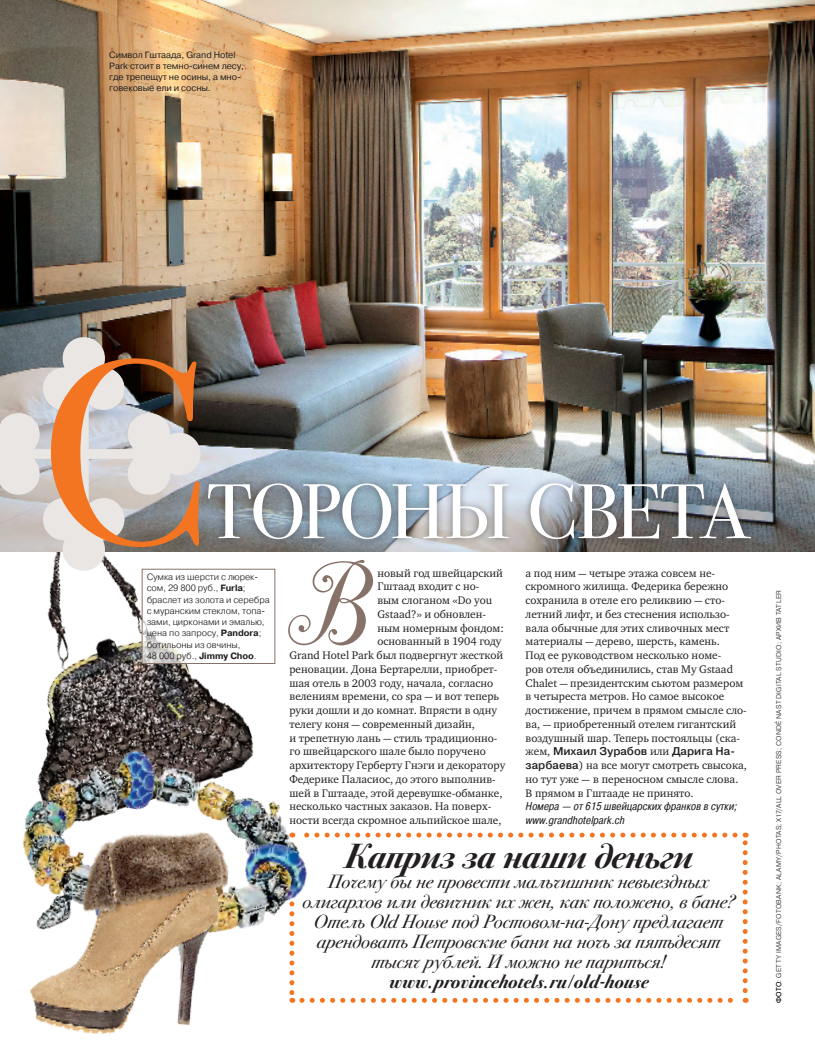
<style>
.page{position:relative;width:815px;height:1056px;background:#fff}
.page>*{position:absolute;margin:0;border:0;box-sizing:border-box;transform-origin:0 0}
.intro_big_Bodoni{font:263px "Bodoni Sev ITC";color:#f47521}
.Body_Ch{font:96.25px "Bodoni Sev Swash ITC";color:#877269}
.t1{font:77.62px "Bodoni Sev ITC";letter-spacing:-.04em;color:#fff}
.t2{font:italic 700 35px "Bodoni Sev ITC";letter-spacing:-.015em;color:#231f20}
.t3{font:italic 19.12px/20px "Bodoni Sev ITC";color:#231f20;text-align:center}
.Body_Ch-2{font:11.25px/13.8px "Charter ITC";color:#231f20}
.t4{font:300 9.12px/11.2px "Pragmatica";letter-spacing:-.01em;color:#231f20}
.caption_reg{font:9.12px/11.2px "Pragmatica";letter-spacing:-.01em;color:#231f20}
.Credit{font:300 6.88px "Pragmatica";letter-spacing:.04em;color:#231f20}
.s1{font-weight:700}
.s2{font-family:"Pragmatica";font-weight:500}
.s3{font-family:"Pragmatica Cond";font-style:italic}
</style>
<div class="page">
<img style="left:45px;top:551px;width:235px;height:180px">
<img style="left:0;top:0;width:815px;height:551px">
<div style="left:200px;top:475px;width:557px;height:71px;background:#231f20;opacity:.5"></div>
<svg style="left:289px;top:980px;width:5px;height:23px"></svg>
<svg style="left:302px;top:998px;width:444px;height:5px"></svg>
<svg style="left:743px;top:832px;width:5px;height:159px"></svg>
<svg style="left:328px;top:832px;width:407px;height:5px"></svg>
<div style="left:142px;top:569px;width:133px;height:94px;background:#fff"></div>
<div style="left:142px;top:569px;width:133px;height:95px;border:1px solid #877269"></div>
<img style="left:25px;top:731px;width:303px;height:245px">
<img style="left:22px;top:819px;width:210px;height:216px">
<svg style="left:0;top:334px;width:201px;height:236px;background:#a6a3a2"></svg>
<p class="caption_reg" style="left:109px;top:49px;width:136px">Символ Гштаада, Grand Hotel<br>Park стоит в темно-синем лесу, где трепещут не осины, а мно&shy;говековые ели и сосны.</p>
<p class="intro_big_Bodoni" style="left:39px;top:297px;width:174px">С</p>
<p class="t1" style="left:207px;top:465px;width:542px">тороны света</p>
<p class="t4" style="left:147px;top:571px;width:125px">Сумка из шерсти с люрек&shy;сом, 29 800 руб., <span class="s1">Furla</span>; браслет из золота и серебра с муранским стеклом, топа&shy;зами, цирконами и эмалью, цена по запросу, <span class="s1">Pandora</span>; ботильоны из овчины,<br>48 000 руб., <span class="s1">Jimmy Choo</span>.</p>
<p class="Body_Ch" style="left:285px;top:536px;width:88px">В</p>
<p class="Body_Ch-2" style="left:377px;top:566px;width:127px">новый год швейцарский</p>
<p class="Body_Ch-2" style="left:377px;top:580px;width:104px">Гштаад входит с но-</p>
<p class="Body_Ch-2" style="left:377px;top:593px;width:116px">вым слоганом «Do you</p>
<p class="Body_Ch-2" style="left:377px;top:607px;width:110px">Gstaad?» и обновлен-</p>
<p class="Body_Ch-2" style="left:377px;top:621px;width:128px">ным номерным фондом:</p>
<p class="Body_Ch-2" style="left:377px;top:635px;width:126px">основанный в 1904 году</p>
<p class="Body_Ch-2" style="left:289px;top:648px;width:215px">Grand Hotel Park был подвергнут жесткой</p>
<p class="Body_Ch-2" style="left:289px;top:662px;width:210px">реновации. Дона Бертарелли, приобрет-</p>
<p class="Body_Ch-2" style="left:289px;top:676px;width:205px">шая отель в 2003 году, начала, согласно</p>
<p class="Body_Ch-2" style="left:289px;top:690px;width:211px">велениям времени, со spa – и вот теперь</p>
<p class="Body_Ch-2" style="left:289px;top:703px;width:209px">руки дошли и до комнат. Впрясти в одну</p>
<p class="Body_Ch-2" style="left:289px;top:717px;width:187px">телегу коня – современный дизайн,</p>
<p class="Body_Ch-2" style="left:289px;top:731px;width:210px">и трепетную лань – стиль традиционно-</p>
<p class="Body_Ch-2" style="left:289px;top:745px;width:198px">го швейцарского шале было поручено</p>
<p class="Body_Ch-2" style="left:289px;top:758px;width:217px">архитектору Герберту Гнэги и декоратору</p>
<p class="Body_Ch-2" style="left:289px;top:772px;width:208px">Федерике Паласиос, до этого выполнив-</p>
<p class="Body_Ch-2" style="left:289px;top:786px;width:215px">шей в Гштааде, этой деревушке-обманке,</p>
<p class="Body_Ch-2" style="left:289px;top:800px;width:203px">несколько частных заказов. На поверх-</p>
<p class="Body_Ch-2" style="left:289px;top:813px;width:214px">ности всегда скромное альпийское шале,</p>
<p class="Body_Ch-2" style="left:526px;top:566px;width:223px">а под ним – четыре этажа совсем не&shy;скромного жилища. Федерика бережно сохранила в отеле его реликвию – сто&shy;летний лифт, и без стеснения использо&shy;вала обычные для этих сливочных мест материалы – дерево, шерсть, камень.<br>Под ее руководством несколько номе-<br>ров отеля объединились, став My Gstaad Chalet – президентским сьютом размером в четыреста метров. Но самое высокое достижение, причем в прямом смысле сло&shy;ва, – приобретенный отелем гигантский воздушный шар. Теперь постояльцы (ска&shy;жем, <span class="s2">Михаил Зурабов</span> или <span class="s2">Дарига На&shy;зарбаева</span>) на все могут смотреть свысока, но тут уже – в переносном смысле слова.<br>В прямом в Гштааде не принято.<br><span class="s3">Номера – от 615 швейцарских франков в сутки; www.grandhotelpark.ch</span></p>
<p class="t2" style="left:345px;top:833px;width:349px">Каприз за наши деньги</p>
<p class="t3" style="left:302px;top:871px;width:434px">Почему бы не провести мальчишник невыездных олигархов или девичник их жен, как положено, в бане?<br>Отель Old House под Ростовом-на-Дону предлагает арендовать Петровские бани на ночь за пятьдесят тысяч рублей. И можно не париться! <span class="s1">www.provincehotels.ru/old-house</span></p>
<p class="Credit" style="left:774px;top:1003px;width:414px;rotate:-90deg">ФОТО: Getty imag es/fotobank; alamy/photas; x17/all over press; condÉ nast dig ital studio; архив tatler</p>
</div>
